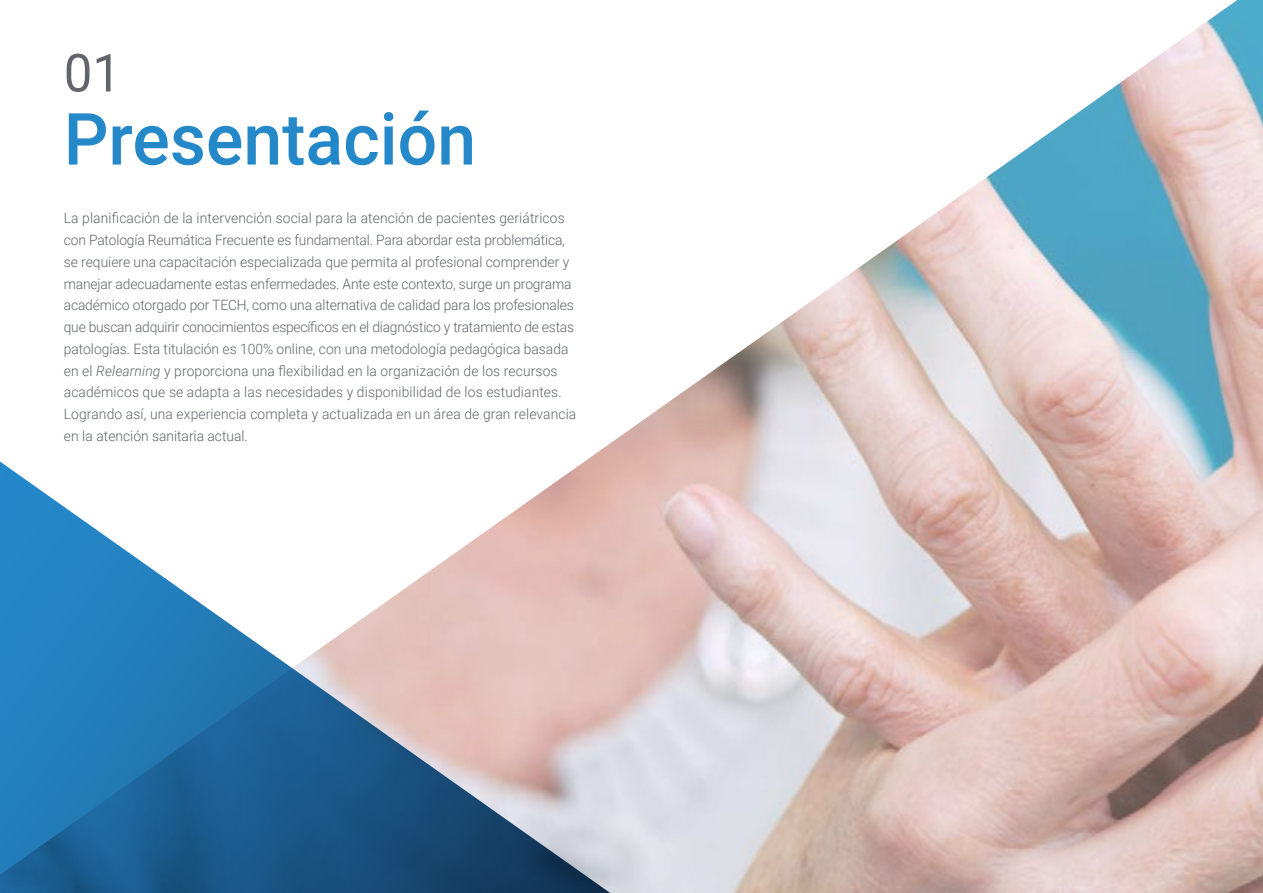
<style>
.page{position:relative;width:1263px;height:893px;background:#fff}
.page>*{position:absolute;margin:0;border:0;box-sizing:border-box;transform-origin:0 0}
.t1{font:500 72px "Roboto";color:#2488c9}
.t2{font:52.5px "Roboto";color:#61646a}
.t3{font:300 14.25px/21.8px "Roboto";color:#61646a}
.s1{color:#2287c9}
.s2{font-style:italic}
</style>
<div class="page">
<img style="left:607px;top:0;width:656px;height:893px">
<svg style="left:0;top:446px;width:640px;height:447px"></svg>
<h2 class="t2" style="left:64px;top:36px;width:59px">01</h2>
<h1 class="t1" style="left:64px;top:89px;width:414px">Present<span class="s1">a</span>ción</h1>
<p class="t3" style="left:64px;top:207px;width:514px">La planificación de la intervención social para la atención de pacientes geriátricos con Patología Reumática Frecuente es fundamental. Para abordar esta problemática, se requiere una capacitación especializada que permita al profesional comprender y manejar adecuadamente estas enfermedades. Ante este contexto, surge un programa académico otorgado por TECH, como una alternativa de calidad para los profesionales que buscan adquirir conocimientos específicos en el diagnóstico y tratamiento de estas patologías. Esta titulación es 100% online, con una metodología pedagógica basada en el <span class="s2">Relearning</span> y proporciona una flexibilidad en la organización de los recursos académicos que se adapta a las necesidades y disponibilidad de los estudiantes.<br>Logrando así, una experiencia completa y actualizada en un área de gran relevancia en la atención sanitaria actual.</p>
</div>
